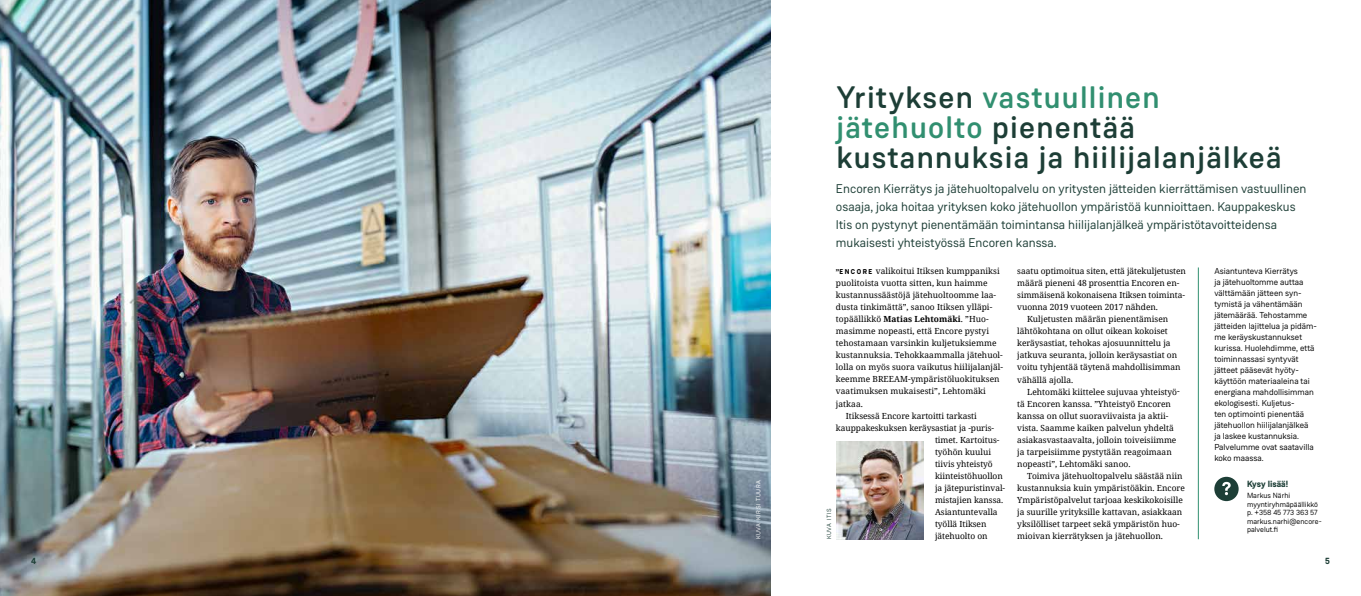
<style>
.page{position:relative;width:1361px;height:596px;background:#fff}
.page>*{position:absolute;margin:0;border:0;box-sizing:border-box;transform-origin:0 0}
.t1{font:500 31px/30px "Weissenhof Grotesk";letter-spacing:.04em;color:#1d3e36}
.t2{font:12.6px/18px "Weissenhof Grotesk";color:#1d3e36}
.t3{font:700 9px "Weissenhof Grotesk";letter-spacing:-.005em;color:#1d3e36}
.t4{font:8.6px/11px "Weissenhof Grotesk";color:#000}
.t5{font:8.4px "Noto Serif";color:#000}
.t6{font:7.5px/8.6px "Weissenhof Grotesk";color:#000}
.t7{font:6px "Weissenhof Grotesk";letter-spacing:.11em;color:#fff}
.t8{font:6px "Weissenhof Grotesk";letter-spacing:.11em;color:#1d3e36}
.s1{color:#318f70}
.s2{font-family:"Weissenhof Grotesk";font-weight:700;font-size:7px}
.s3{font-weight:700}
</style>
<div class="page">
<hr style="left:1198px;top:267px;width:1px;height:272px;background:#318f70">
<img style="left:0;top:0;width:770px;height:595px">
<div style="left:1214px;top:476px;width:24px;height:25px;background:#1d3e36;border-radius:50%"></div>
<svg style="left:1222px;top:481px;width:8px;height:14px"></svg>
<img style="left:836px;top:441px;width:87px;height:98px">
<h1 class="t1" style="left:836px;top:82px;width:446px">Yrityksen <span class="s1">vastuullinen jätehuolto</span> pienentää kustannuksia ja hiilijalanjälkeä</h1>
<p class="t7" style="left:755px;top:539px;width:61px;rotate:-90deg">KUVA KIRSI TUURA</p>
<p class="t2" style="left:836px;top:179px;width:472px">Encoren Kierrätys ja jätehuoltopalvelu on yritysten jätteiden kierrättämisen vastuullinen osaaja, joka hoitaa yrityksen koko jätehuollon ympäristöä kunnioittaen. Kauppakeskus Itis on pystynyt pienentämään toimintansa hiilijalanjälkeä ympäristötavoitteidensa mukaisesti yhteistyössä Encoren kanssa.</p>
<p class="t5" style="left:836px;top:265px;width:165px"><span class="s2">”E N C O R E</span> valikoitui Itiksen kumppaniksi</p>
<p class="t5" style="left:836px;top:277px;width:153px">puolitoista vuotta sitten, kun haimme</p>
<p class="t5" style="left:836px;top:289px;width:162px">kustannussäästöjä jätehuoltoomme laa-</p>
<p class="t5" style="left:836px;top:301px;width:158px">dusta tinkimättä”, sanoo Itiksen ylläpi-</p>
<p class="t5" style="left:836px;top:313px;width:154px">topäällikkö <span class="s3">Matias Lehtomäki</span>. ”Huo-</p>
<p class="t5" style="left:836px;top:325px;width:155px">masimme nopeasti, että Encore pystyi</p>
<p class="t5" style="left:836px;top:337px;width:162px">tehostamaan varsinkin kuljetuksiemme</p>
<p class="t5" style="left:836px;top:349px;width:168px">kustannuksia. Tehokkaammalla jätehuol-</p>
<p class="t5" style="left:836px;top:361px;width:169px">lolla on myös suora vaikutus hiilijalanjäl-</p>
<p class="t5" style="left:836px;top:373px;width:165px">keemme BREEAM-ympäristöluokituksen</p>
<p class="t5" style="left:836px;top:385px;width:151px">vaatimuksen mukaisesti”, Lehtomäki</p>
<p class="t5" style="left:836px;top:397px;width:28px">jatkaa.</p>
<p class="t5" style="left:846px;top:409px;width:132px">Itiksessä Encore kartoitti tarkasti</p>
<p class="t5" style="left:836px;top:421px;width:160px">kauppakeskuksen keräysastiat ja -puris-</p>
<p class="t5" style="left:935px;top:433px;width:66px">timet. Kartoitus-</p>
<p class="t5" style="left:935px;top:445px;width:58px">työhön kuului</p>
<p class="t5" style="left:935px;top:457px;width:59px">tiivis yhteistyö</p>
<p class="t5" style="left:935px;top:469px;width:69px">kiinteistöhuollon</p>
<p class="t5" style="left:935px;top:481px;width:72px">ja jätepuristinval-</p>
<p class="t5" style="left:935px;top:493px;width:70px">mistajien kanssa.</p>
<p class="t5" style="left:935px;top:505px;width:64px">Asiantuntevalla</p>
<p class="t5" style="left:935px;top:517px;width:53px">työllä Itiksen</p>
<p class="t5" style="left:935px;top:529px;width:54px">jätehuolto on</p>
<p class="t8" style="left:825px;top:539px;width:33px;rotate:-90deg">KUVA ITIS</p>
<p class="t5" style="left:1017px;top:265px;width:170px">saatu optimoitua siten, että jätekuljetusten</p>
<p class="t5" style="left:1017px;top:277px;width:163px">määrä pieneni 48 prosenttia Encoren en-</p>
<p class="t5" style="left:1017px;top:289px;width:169px">simmäisenä kokonaisena Itiksen toiminta-</p>
<p class="t5" style="left:1017px;top:301px;width:142px">vuonna 2019 vuoteen 2017 nähden.</p>
<p class="t5" style="left:1027px;top:313px;width:142px">Kuljetusten määrän pienentämisen</p>
<p class="t5" style="left:1017px;top:325px;width:152px">lähtökohtana on ollut oikean kokoiset</p>
<p class="t5" style="left:1017px;top:337px;width:155px">keräysastiat, tehokas ajosuunnittelu ja</p>
<p class="t5" style="left:1017px;top:349px;width:161px">jatkuva seuranta, jolloin keräysastiat on</p>
<p class="t5" style="left:1017px;top:361px;width:165px">voitu tyhjentää täytenä mahdollisimman</p>
<p class="t5" style="left:1017px;top:373px;width:57px">vähällä ajolla.</p>
<p class="t5" style="left:1027px;top:385px;width:154px">Lehtomäki kiittelee sujuvaa yhteistyö-</p>
<p class="t5" style="left:1017px;top:397px;width:155px">tä Encoren kanssa. ”Yhteistyö Encoren</p>
<p class="t5" style="left:1017px;top:409px;width:153px">kanssa on ollut suoraviivaista ja aktii-</p>
<p class="t5" style="left:1017px;top:421px;width:158px">vista. Saamme kaiken palvelun yhdeltä</p>
<p class="t5" style="left:1017px;top:433px;width:161px">asiakasvastaavalta, jolloin toiveisiimme</p>
<p class="t5" style="left:1017px;top:445px;width:156px">ja tarpeisiimme pystytään reagoimaan</p>
<p class="t5" style="left:1017px;top:457px;width:115px">nopeasti”, Lehtomäki sanoo.</p>
<p class="t5" style="left:1027px;top:469px;width:157px">Toimiva jätehuoltopalvelu säästää niin</p>
<p class="t5" style="left:1017px;top:481px;width:169px">kustannuksia kuin ympäristöäkin. Encore</p>
<p class="t5" style="left:1017px;top:493px;width:167px">Ympäristöpalvelut tarjoaa keskikokoisille</p>
<p class="t5" style="left:1017px;top:505px;width:167px">ja suurille yrityksille kattavan, asiakkaan</p>
<p class="t5" style="left:1017px;top:517px;width:164px">yksilölliset tarpeet sekä ympäristön huo-</p>
<p class="t5" style="left:1017px;top:529px;width:147px">mioivan kierrätyksen ja jätehuollon.</p>
<p class="t4" style="left:1214px;top:265px;width:104px">Asiantunteva Kierrätys<br>ja jätehuoltomme auttaa välttämään jätteen syn&shy;tymistä ja vähentämään jätemäärää. Tehostamme jätteiden lajittelua ja pidäm&shy;me keräyskustannukset kurissa. Huolehdimme, että toiminnassasi syntyvät jätteet pääsevät hyöty&shy;käyttöön materiaaleina tai energiana mahdollisimman ekologisesti. Kuljetus-<br>ten optimointi pienentää jätehuollon hiilijalanjälkeä ja laskee kustannuksia.<br>Palvelumme ovat saatavilla koko maassa.</p>
<p class="t6" style="left:1247px;top:491px;width:76px">Markus Närhi myyntiryhmäpäällikkö p. +358 45 773 363 57 markus.narhi@encore&shy;palvelut.fi</p>
<p class="t3" style="left:1247px;top:477px;width:43px">Kysy lisää!</p>
<p class="t3" style="left:31px;top:554px;width:7px">4</p>
<p class="t3" style="left:1325px;top:555px;width:6px">5</p>
</div>
